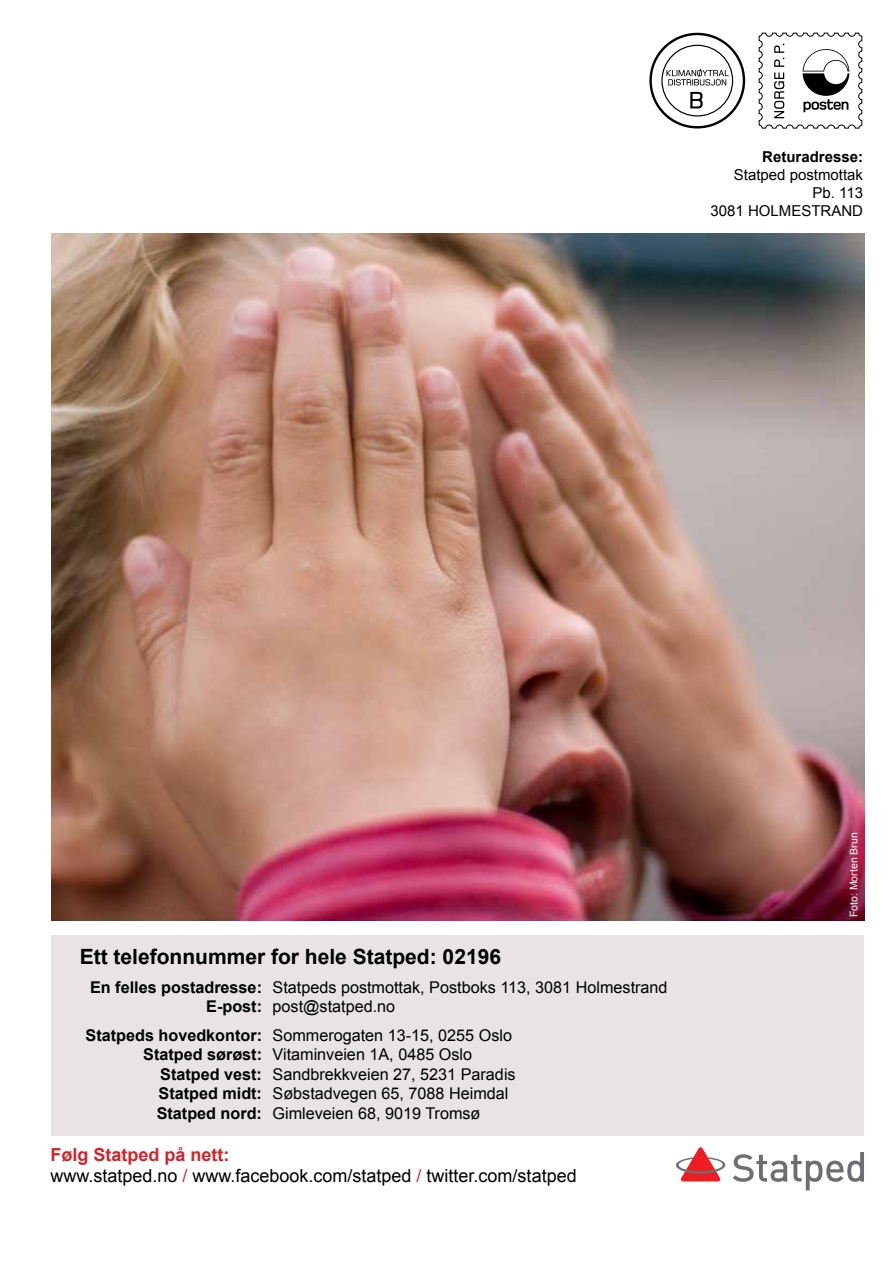
<style>
.page{position:relative;width:893px;height:1263px;background:#fff}
.page>*{position:absolute;margin:0;border:0;box-sizing:border-box;transform-origin:0 0}
.t1{font:700 21px "Arial";color:#000}
.t2{font:18px/21.6px "Arial";color:#000}
.t3{font:16.2px/19.5px "Arial";color:#000}
.t4{font:15px/18px "Arial";color:#000;text-align:right}
.t5{font:700 15px "Arial";color:#000}
.t6{font:10.5px "Arial";color:#fff}
.s1{font-weight:700}
.s2{font-weight:700;color:#d2232a}
.s3{color:#d2232a}
</style>
<div class="page">
<div style="left:52px;top:935px;width:812px;height:200px;background:#e7e4e3"></div>
<img style="left:52px;top:233px;width:812px;height:688px">
<svg style="left:649px;top:32px;width:96px;height:97px"></svg>
<svg style="left:758px;top:32px;width:105px;height:97px"></svg>
<svg style="left:676px;top:1147px;width:49px;height:34px"></svg>
<svg style="left:733px;top:1152px;width:131px;height:38px"></svg>
<p class="t5" style="left:762px;top:147px;width:102px">Returadresse:</p>
<p class="t4" style="left:710px;top:166px;width:154px">Statped postmottak<br>Pb. 113<br>3081 HOLMESTRAND</p>
<p class="t1" style="left:80px;top:942px;width:423px">Ett telefonnummer for hele Statped: 02196</p>
<p class="t3" style="left:206px;top:977px;width:463px;text-indent:-116px"><span class="s1">En felles postadresse:</span> Statpeds postmottak, Postboks 113, 3081 Holmestrand<br><span class="s1">E-post:</span> post@statped.no</p>
<p class="t3" style="left:143px;top:1025px;width:370px;text-indent:-58px"><span class="s1">Statpeds hovedkontor:</span> Sommerogaten 13-15, 0255 Oslo<br><span class="s1">Statped sørøst:</span> Vitaminveien 1A, 0485 Oslo</p>
<p class="t3" style="left:157px;top:1064px;width:360px"><span class="s1">Statped vest:</span> Sandbrekkveien 27, 5231 Paradis<br><span class="s1">Statped midt:</span> Søbstadvegen 65, 7088 Heimdal<br><span class="s1">Statped nord:</span> Gimleveien 68, 9019 Tromsø</p>
<p class="t2" style="left:50px;top:1144px;width:528px"><span class="s2">Følg Statped på nett:<br></span>www.statped.no <span class="s3">/</span> www.facebook.com/statped <span class="s3">/</span> twitter.com/statped</p>
<p class="t6" style="left:847px;top:917px;width:86px;rotate:-90deg">Foto: Morten Brun</p>
</div>
